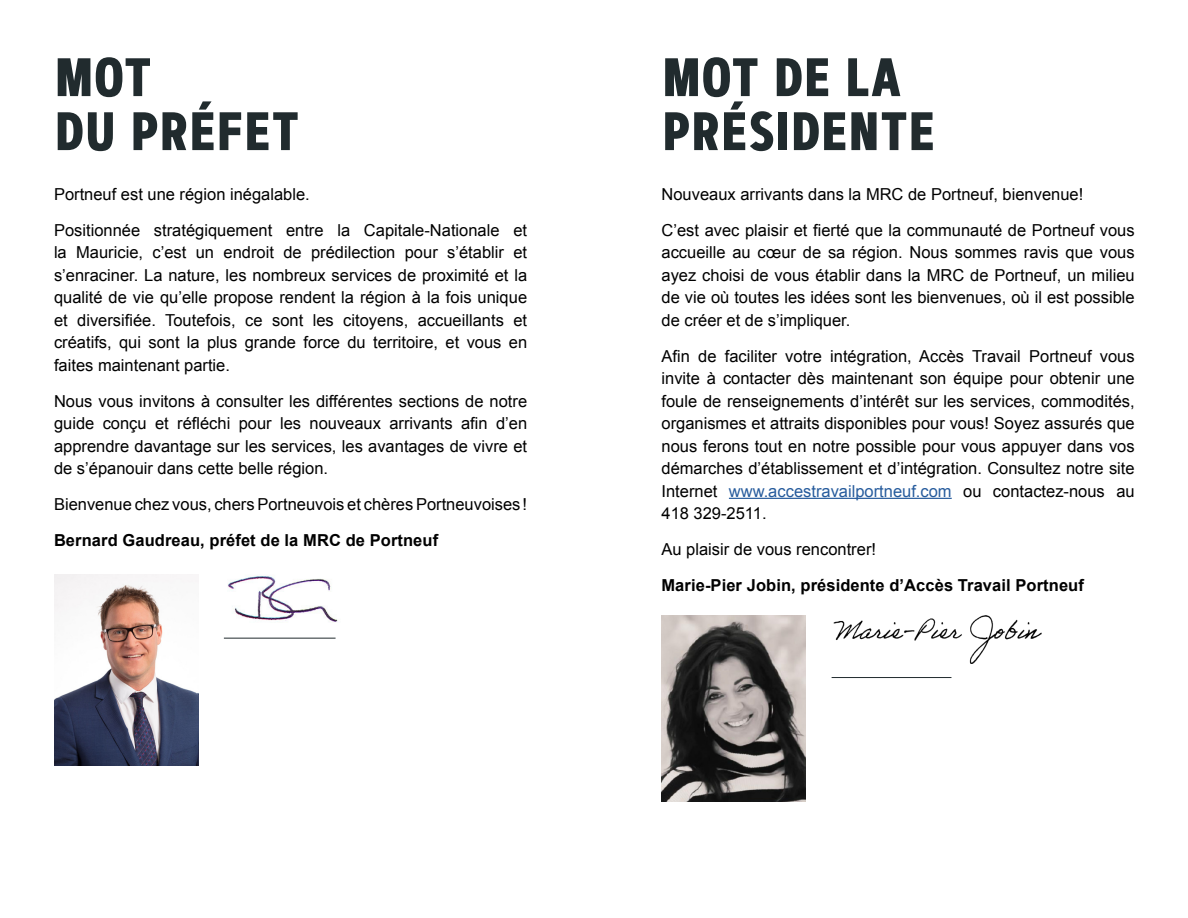
<style>
.page{position:relative;width:1188px;height:918px;background:#fff}
.page>*{position:absolute;margin:0;border:0;box-sizing:border-box;transform-origin:0 0}
.t1{font:700 54px "Artegra Sans Condensed";letter-spacing:.025em;color:#212b2e}
.t2{font:16.5px/22.5px "Arial";color:#000;text-align:justify}
.t3{font:700 16.5px "Arial";letter-spacing:.005em;color:#000}
.t4{font:300 15.9px "Calibri";letter-spacing:.01em;color:#000}
.s1{color:#275c9d}
</style>
<div class="page">
<hr style="left:729px;top:498px;width:223px;height:1px;background:#275c9d">
<img style="left:662px;top:616px;width:144px;height:186px">
<hr style="left:832px;top:677px;width:119px;height:1px;background:#212b2e">
<img style="left:833px;top:615px;width:209px;height:48px">
<img style="left:228px;top:575px;width:110px;height:48px">
<img style="left:54px;top:574px;width:144px;height:191px">
<hr style="left:224px;top:638px;width:112px;height:1px;background:#212b2e">
<p class="t1" style="left:55px;top:37px;width:98px">MOT</p>
<p class="t1" style="left:55px;top:91px;width:245px">DU PRÉFET</p>
<p class="t2" style="left:54px;top:183px;width:257px">Portneuf est une région inégalable.</p>
<p class="t2" style="left:54px;top:219px;width:475px">Positionnée stratégiquement entre la Capitale-Nationale et la Mauricie, c’est un endroit de prédilection pour s’établir et s’enraciner. La nature, les nombreux services de proximité et la qualité de vie qu’elle propose rendent la région à la fois unique et diversifiée. Toutefois, ce sont les citoyens, accueillants et créatifs, qui sont la plus grande force du territoire, et vous en faites maintenant partie.</p>
<p class="t2" style="left:54px;top:390px;width:475px">Nous vous invitons à consulter les différentes sections de notre guide conçu et réfléchi pour les nouveaux arrivants afin d’en apprendre davantage sur les services, les avantages de vivre et de s’épanouir dans cette belle région.</p>
<p class="t2" style="left:54px;top:493px;width:475px">Bienvenue chez vous, chers Portneuvois et chères Portneuvoises !</p>
<p class="t3" style="left:54px;top:529px;width:386px">Bernard Gaudreau, préfet de la MRC de Portneuf</p>
<p class="t1" style="left:663px;top:37px;width:240px">MOT DE LA</p>
<p class="t1" style="left:663px;top:91px;width:274px">PRÉSIDENTE</p>
<p class="t2" style="left:662px;top:183px;width:423px">Nouveaux arrivants dans la MRC de Portneuf, bienvenue!</p>
<p class="t2" style="left:662px;top:219px;width:475px">C’est avec plaisir et fierté que la communauté de Portneuf vous accueille au cœur de sa région. Nous sommes ravis que vous ayez choisi de vous établir dans la MRC de Portneuf, un milieu de vie où toutes les idées sont les bienvenues, où il est possible de créer et de s’impliquer.</p>
<p class="t2" style="left:662px;top:345px;width:475px">Afin de faciliter votre intégration, Accès Travail Portneuf vous invite à contacter dès maintenant son équipe pour obtenir une foule de renseignements d’intérêt sur les services, commodités, organismes et attraits disponibles pour vous! Soyez assurés que nous ferons tout en notre possible pour vous appuyer dans vos démarches d’établissement et d’intégration. Consultez notre site Internet <span class="s1">www.accestravailportneuf.com</span> ou contactez-nous au 418 329-2511.</p>
<p class="t2" style="left:662px;top:538px;width:216px">Au plaisir de vous rencontrer!</p>
<p class="t3" style="left:662px;top:574px;width:424px">Marie-Pier Jobin, présidente d’Accès Travail Portneuf</p>
<p class="t4" style="left:888px;top:568px;width:64px">Signature</p>
</div>
